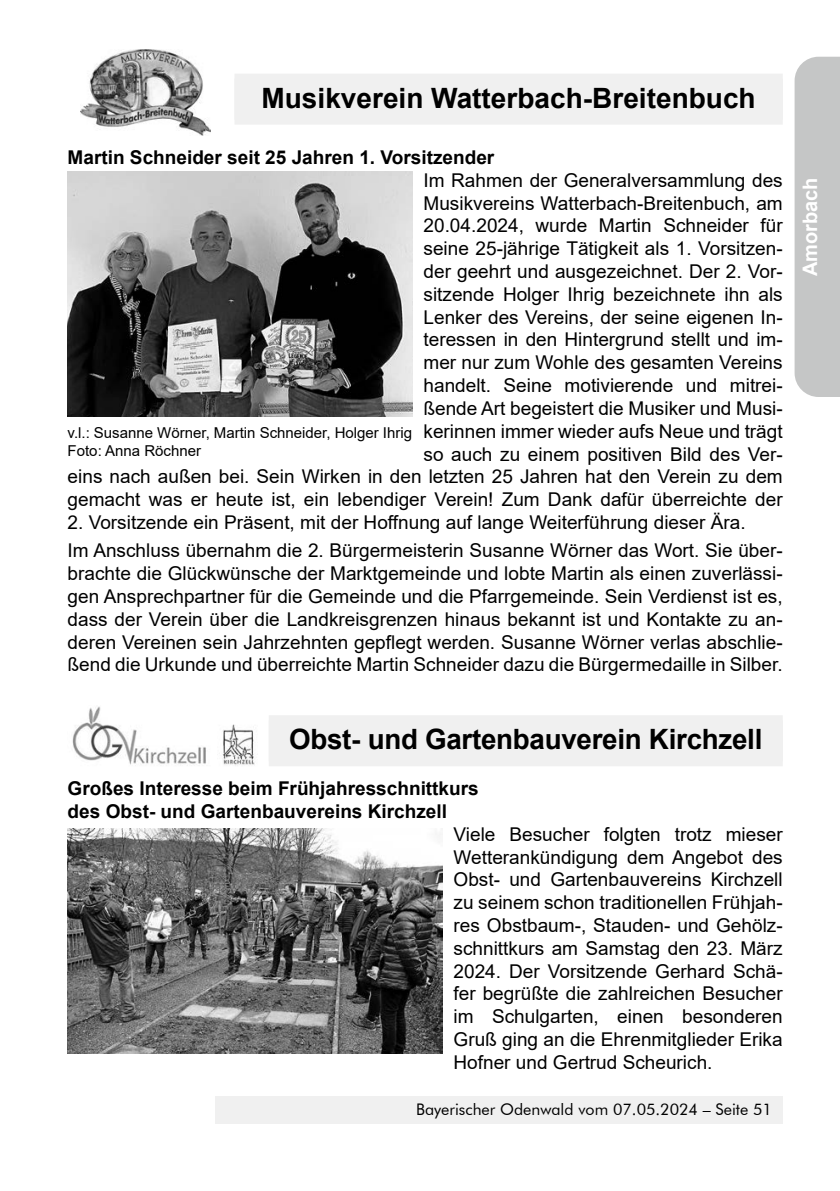
<style>
.page{position:relative;width:840px;height:1191px;background:#fff}
.page>*{position:absolute;margin:0;border:0;box-sizing:border-box;transform-origin:0 0}
.t1{font:700 28px "Arial";letter-spacing:-.005em;color:#000}
.t2{font:700 20px "Arial";color:#fff}
.t3{font:19px/22.8px "Arial";color:#000;text-align:justify}
.t4{font:700 19px/22.8px "Arial";color:#000}
.t5{font:16px "Futura BT";color:#000}
.t6{font:15px/18px "Arial";color:#000}
</style>
<div class="page">
<div style="left:215px;top:1097px;width:567px;height:27px;background:#f0f0f0"></div>
<div style="left:234px;top:79px;width:548px;height:46px;background:#f0f0f0"></div>
<div style="left:234px;top:74px;width:548px;height:46px;background:#f0f0f0"></div>
<img style="left:81px;top:50px;width:129px;height:85px">
<img style="left:68px;top:171px;width:344px;height:246px">
<div style="left:268px;top:720px;width:514px;height:46px;background:#f0f0f0"></div>
<div style="left:268px;top:715px;width:514px;height:46px;background:#f0f0f0"></div>
<img style="left:72px;top:706px;width:183px;height:60px">
<img style="left:68px;top:828px;width:374px;height:225px">
<svg style="left:794px;top:57px;width:45px;height:340px;background:#c8c9c9"></svg>
<h1 class="t1" style="left:261px;top:78px;width:495px">Musikverein Watterbach-Breitenbuch</h1>
<p class="t4" style="left:68px;top:146px;width:428px">Martin Schneider seit 25 Jahren 1. Vorsitzender</p>
<p class="t3" style="left:68px;top:169px;width:716px;text-align:right">Im Rahmen der Generalversammlung des<br>Musikvereins Watterbach-Breitenbuch, am<br>20.04.2024, wurde Martin Schneider für<br>seine 25-jährige Tätigkeit als 1. Vorsitzen-<br>der geehrt und ausgezeichnet. Der 2. Vor-<br>sitzende Holger Ihrig bezeichnete ihn als<br>Lenker des Vereins, der seine eigenen In-<br>teressen in den Hintergrund stellt und im-<br>mer nur zum Wohle des gesamten Vereins<br>handelt. Seine motivierende und mitrei-<br>ßende Art begeistert die Musiker und Musi-<br>kerinnen immer wieder aufs Neue und trägt<br>so auch zu einem positiven Bild des Ver-<br>eins nach außen bei. Sein Wirken in den letzten 25 Jahren hat den Verein zu dem gemacht was er heute ist, ein lebendiger Verein! Zum Dank dafür überreichte der</p>
<p class="t3" style="left:68px;top:508px;width:716px;line-height:28.4px">2. Vorsitzende ein Präsent, mit der Hoffnung auf lange Weiterführung dieser Ära.<br>Im Anschluss übernahm die 2. Bürgermeisterin Susanne Wörner das Wort. Sie über-</p>
<p class="t3" style="left:68px;top:562px;width:716px">brachte die Glückwünsche der Marktgemeinde und lobte Martin als einen zuverlässi&shy;gen Ansprechpartner für die Gemeinde und die Pfarrgemeinde. Sein Verdienst ist es, dass der Verein über die Landkreisgrenzen hinaus bekannt ist und Kontakte zu an&shy;deren Vereinen sein Jahrzehnten gepflegt werden. Susanne Wörner verlas abschlie&shy;ßend die Urkunde und überreichte Martin Schneider dazu die Bürgermedaille in Silber.</p>
<p class="t6" style="left:68px;top:423px;width:346px">v.l.: Susanne Wörner, Martin Schneider, Holger Ihrig<br>Foto: Anna Röchner</p>
<p class="t2" style="left:795px;top:276px;width:100px;rotate:-90deg">Amorbach</p>
<h1 class="t1" style="left:289px;top:719px;width:474px">Obst- und Gartenbauverein Kirchzell</h1>
<p class="t4" style="left:68px;top:777px;width:412px">Großes Interesse beim Frühjahresschnittkurs des Obst- und Gartenbauvereins Kirchzell</p>
<p class="t3" style="left:453px;top:822px;width:330px">Viele Besucher folgten trotz mieser Wetterankündigung dem Angebot des Obst- und Gartenbauvereins Kirchzell zu seinem schon traditionellen Frühjah&shy;res Obstbaum-, Stauden- und Gehölz&shy;schnittkurs am Samstag den 23. März 2024. Der Vorsitzende Gerhard Schä&shy;fer begrüßte die zahlreichen Besucher im Schulgarten, einen besonderen Gruß ging an die Ehrenmitglieder Erika Hofner und Gertrud Scheurich.</p>
<p class="t5" style="left:416px;top:1099px;width:357px">Bayerischer Odenwald vom 07.05.2024 – Seite 51</p>
</div>
